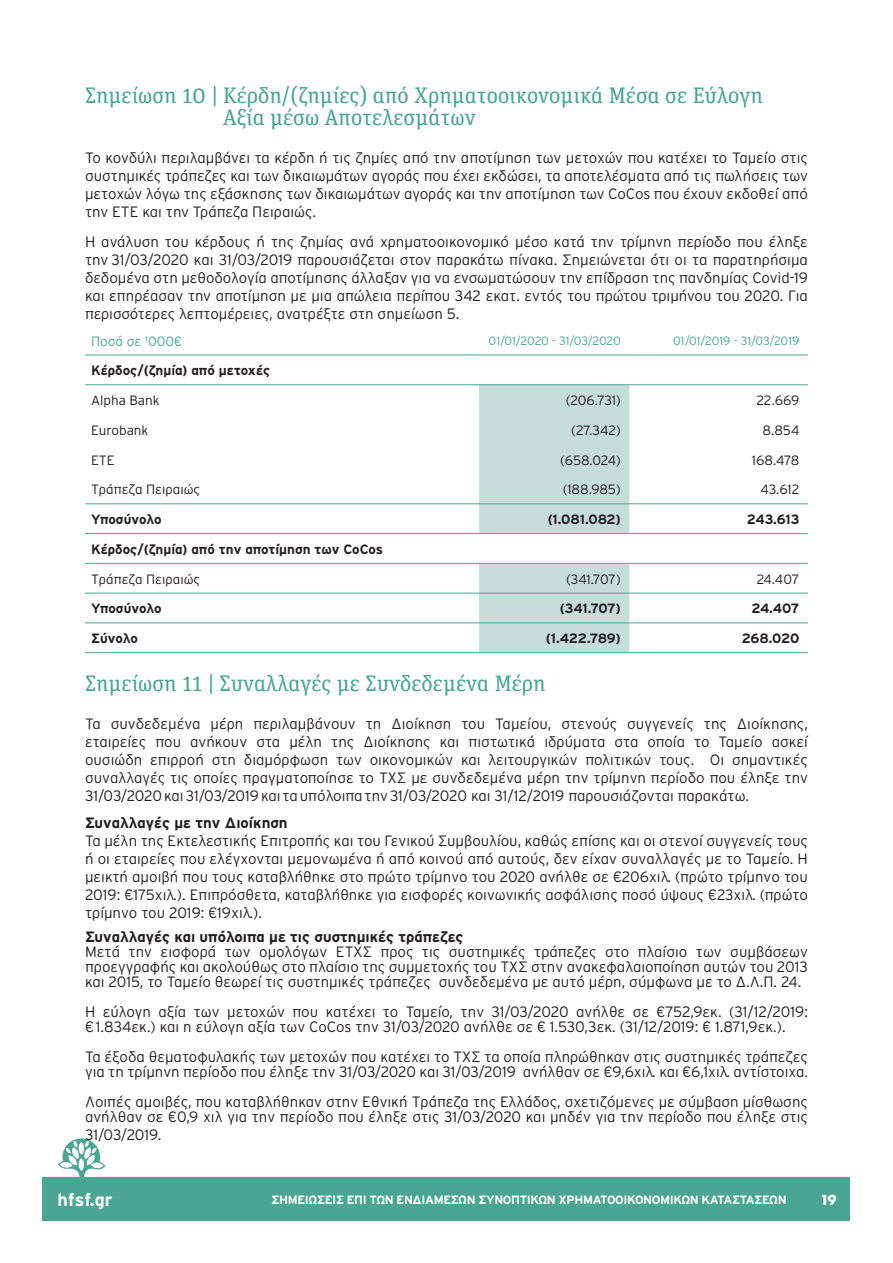
<style>
.page{position:relative;width:893px;height:1263px;background:#fff}
.page>*{position:absolute;margin:0;border:0;box-sizing:border-box;transform-origin:0 0}
.t1{font:22.5px/22.5px "Unit Slab Pro";color:#4aa592}
.t2{font:700 18px "Interstate GR";color:#fff}
.tab_1{font:300 15px/18px "Interstate GR";color:#231f20;text-align:justify}
.TEXT{font:300 15px/18px "Interstate GR";color:#231f20;text-align:justify}
.text_all{font:300 15px/15px "Interstate GR";color:#231f20}
.tab_1-2{font:700 15px "Interstate GR";color:#231f20}
.t3{font:15px "Neutraface Two Disp Greek Titl";color:#fff}
.t4{font:700 13.5px "Interstate GR";color:#231f20}
.SECOND_TITLE{font:300 13.5px "Interstate GR";color:#231f20}
.t5{font:300 13.5px "Interstate GR";color:#4aa592}
.t6{font:700 12px "Interstate GR";letter-spacing:-.03em;color:#fff}
.t7{font:300 12px "Interstate GR";letter-spacing:-.01em;color:#4aa592}
</style>
<div class="page">
<div style="left:43px;top:1177px;width:807px;height:43px;background:#4aa592"></div>
<svg style="left:58px;top:1138px;width:47px;height:39px"></svg>
<svg style="left:479px;top:385px;width:150px;height:267px;background:#cce0db"></svg>
<hr style="left:85px;top:355px;width:394px;height:1px;background:#4aa592">
<hr style="left:479px;top:355px;width:150px;height:1px;background:#4aa592">
<hr style="left:629px;top:355px;width:179px;height:1px;background:#4aa592">
<hr style="left:85px;top:384px;width:394px;height:1px;background:#4aa592">
<hr style="left:479px;top:384px;width:150px;height:1px;background:#4aa592">
<hr style="left:629px;top:384px;width:179px;height:1px;background:#4aa592">
<hr style="left:85px;top:503px;width:394px;height:1px;background:#4aa592">
<hr style="left:479px;top:503px;width:150px;height:1px;background:#4aa592">
<hr style="left:629px;top:503px;width:179px;height:1px;background:#4aa592">
<hr style="left:85px;top:593px;width:394px;height:1px;background:#4aa592">
<hr style="left:629px;top:593px;width:179px;height:1px;background:#4aa592">
<hr style="left:479px;top:622px;width:150px;height:1px;background:#4aa592">
<hr style="left:85px;top:652px;width:394px;height:1px;background:#4aa592">
<hr style="left:629px;top:652px;width:179px;height:1px;background:#4aa592">
<hr style="left:85px;top:622px;width:394px;height:1px;background:#4aa592">
<hr style="left:629px;top:622px;width:179px;height:1px;background:#4aa592">
<hr style="left:479px;top:652px;width:150px;height:1px;background:#4aa592">
<hr style="left:85px;top:533px;width:394px;height:1px;background:#4aa592">
<hr style="left:629px;top:533px;width:179px;height:1px;background:#4aa592">
<hr style="left:85px;top:563px;width:394px;height:1px;background:#4aa592">
<hr style="left:629px;top:563px;width:179px;height:1px;background:#4aa592">
<hr style="left:479px;top:533px;width:150px;height:1px;background:#4aa592">
<hr style="left:479px;top:563px;width:150px;height:1px;background:#4aa592">
<hr style="left:479px;top:593px;width:150px;height:1px;background:#4aa592">
<p class="t1" style="left:223px;top:83px;width:541px;text-indent:-138px">Σημείωση 10 | Κέρδη/(ζημίες) από Χρηματοοικονομικά Μέσα σε Εύλογη<br>Αξία μέσω Αποτελεσμάτων</p>
<p class="TEXT" style="left:85px;top:149px;width:724px">Το κονδύλι περιλαμβάνει τα κέρδη ή τις ζημίες από την αποτίμηση των μετοχών που κατέχει το Ταμείο στις συστημικές τράπεζες και των δικαιωμάτων αγοράς που έχει εκδώσει, τα αποτελέσματα από τις πωλήσεις των μετοχών λόγω της εξάσκησης των δικαιωμάτων αγοράς και την αποτίμηση των CoCos που έχουν εκδοθεί από την ΕΤΕ και την Τράπεζα Πειραιώς.</p>
<p class="TEXT" style="left:85px;top:233px;width:724px">Η ανάλυση του κέρδους ή της ζημίας ανά χρηματοοικονομικό μέσο κατά την τρίμηνη περίοδο που έληξε την 31/03/2020 και 31/03/2019 παρουσιάζεται στον παρακάτω πίνακα. Σημειώνεται ότι οι τα παρατηρήσιμα δεδομένα στη μεθοδολογία αποτίμησης άλλαξαν για να ενσωματώσουν την επίδραση της πανδημίας Covid-19 και επηρέασαν την αποτίμηση με μια απώλεια περίπου 342 εκατ. εντός του πρώτου τριμήνου του 2020. Για περισσότερες λεπτομέρειες, ανατρέξτε στη σημείωση 5.</p>
<p class="t5" style="left:91px;top:333px;width:93px">Ποσά σε '000€</p>
<p class="t7" style="left:489px;top:334px;width:134px">01/01/2020 - 31/03/2020</p>
<p class="t7" style="left:673px;top:334px;width:128px">01/01/2019 - 31/03/2019</p>
<p class="t4" style="left:91px;top:363px;width:181px">Κέρδος/(ζημία) από μετοχές</p>
<p class="SECOND_TITLE" style="left:91px;top:393px;width:70px">Alpha Bank</p>
<p class="SECOND_TITLE" style="left:566px;top:393px;width:56px">(206.731)</p>
<p class="SECOND_TITLE" style="left:757px;top:393px;width:44px">22.669</p>
<p class="SECOND_TITLE" style="left:91px;top:422px;width:59px">Eurobank</p>
<p class="SECOND_TITLE" style="left:571px;top:422px;width:51px">(27.342)</p>
<p class="SECOND_TITLE" style="left:763px;top:422px;width:38px">8.854</p>
<p class="SECOND_TITLE" style="left:91px;top:452px;width:25px">ETE</p>
<p class="SECOND_TITLE" style="left:560px;top:452px;width:62px">(658.024)</p>
<p class="SECOND_TITLE" style="left:752px;top:452px;width:49px">168.478</p>
<p class="SECOND_TITLE" style="left:91px;top:482px;width:111px">Τράπεζα Πειραιώς</p>
<p class="SECOND_TITLE" style="left:563px;top:482px;width:60px">(188.985)</p>
<p class="SECOND_TITLE" style="left:760px;top:482px;width:40px">43.612</p>
<p class="t4" style="left:91px;top:512px;width:72px">Υποσύνολο</p>
<p class="t4" style="left:548px;top:512px;width:75px">(1.081.082)</p>
<p class="t4" style="left:747px;top:512px;width:54px">243.613</p>
<p class="t4" style="left:91px;top:542px;width:293px">Κέρδος/(ζημία) από την αποτίμηση των CoCos</p>
<p class="SECOND_TITLE" style="left:91px;top:571px;width:111px">Τράπεζα Πειραιώς</p>
<p class="SECOND_TITLE" style="left:566px;top:571px;width:56px">(341.707)</p>
<p class="SECOND_TITLE" style="left:757px;top:571px;width:44px">24.407</p>
<p class="t4" style="left:91px;top:601px;width:72px">Υποσύνολο</p>
<p class="t4" style="left:560px;top:601px;width:63px">(341.707)</p>
<p class="t4" style="left:751px;top:601px;width:49px">24.407</p>
<p class="t4" style="left:91px;top:631px;width:49px">Σύνολο</p>
<p class="t4" style="left:546px;top:631px;width:76px">(1.422.789)</p>
<p class="t4" style="left:742px;top:631px;width:59px">268.020</p>
<p class="t1" style="left:85px;top:671px;width:462px">Σημείωση 11 | Συναλλαγές με Συνδεδεμένα Μέρη</p>
<p class="tab_1" style="left:85px;top:715px;width:724px">Τα συνδεδεμένα μέρη περιλαμβάνουν τη Διοίκηση του Ταμείου, στενούς συγγενείς της Διοίκησης, εταιρείες που ανήκουν στα μέλη της Διοίκησης και πιστωτικά ιδρύματα στα οποία το Ταμείο ασκεί ουσιώδη επιρροή στη διαμόρφωση των οικονομικών και λειτουργικών πολιτικών τους. Οι σημαντικές συναλλαγές τις οποίες πραγματοποίησε το ΤΧΣ με συνδεδεμένα μέρη την τρίμηνη περίοδο που έληξε την 31/03/2020 και 31/03/2019 και τα υπόλοιπα την 31/03/2020 και 31/12/2019 παρουσιάζονται παρακάτω.</p>
<p class="tab_1-2" style="left:85px;top:814px;width:204px">Συναλλαγές με την Διοίκηση</p>
<p class="tab_1" style="left:85px;top:832px;width:724px">Τα μέλη της Εκτελεστικής Επιτροπής και του Γενικού Συμβουλίου, καθώς επίσης και οι στενοί συγγενείς τους ή οι εταιρείες που ελέγχονται μεμονωμένα ή από κοινού από αυτούς, δεν είχαν συναλλαγές με το Ταμείο. Η μεικτή αμοιβή που τους καταβλήθηκε στο πρώτο τρίμηνο του 2020 ανήλθε σε €206χιλ. (πρώτο τρίμηνο του 2019: €175χιλ.). Επιπρόσθετα, καταβλήθηκε για εισφορές κοινωνικής ασφάλισης ποσό ύψους €23χιλ. (πρώτο τρίμηνο του 2019: €19χιλ.).</p>
<p class="tab_1-2" style="left:85px;top:928px;width:380px">Συναλλαγές και υπόλοιπα με τις συστημικές τράπεζες</p>
<p class="tab_1" style="left:85px;top:944px;width:724px;line-height:15px">Μετά την εισφορά των ομολόγων ΕΤΧΣ προς τις συστημικές τράπεζες στο πλαίσιο των συμβάσεων προεγγραφής και ακολούθως στο πλαίσιο της συμμετοχής του ΤΧΣ στην ανακεφαλαιοποίηση αυτών του 2013 και 2015, το Ταμείο θεωρεί τις συστημικές τράπεζες συνδεδεμένα με αυτό μέρη, σύμφωνα με το Δ.Λ.Π. 24.</p>
<p class="text_all" style="left:85px;top:1004px;width:724px">Η εύλογη αξία των μετοχών που κατέχει το Ταμείο, την 31/03/2020 ανήλθε σε €752,9εκ. (31/12/2019: € 1.834εκ.) και η εύλογη αξία των CoCos την 31/03/2020 ανήλθε σε € 1.530,3εκ. (31/12/2019: € 1.871,9εκ.).</p>
<p class="text_all" style="left:85px;top:1049px;width:724px">Τα έξοδα θεματοφυλακής των μετοχών που κατέχει το ΤΧΣ τα οποία πληρώθηκαν στις συστημικές τράπεζες για τη τρίμηνη περίοδο που έληξε την 31/03/2020 και 31/03/2019 ανήλθαν σε €9,6χιλ. και €6,1χιλ. αντίστοιχα.</p>
<p class="text_all" style="left:85px;top:1094px;width:724px">Λοιπές αμοιβές, που καταβλήθηκαν στην Εθνική Τράπεζα της Ελλάδος, σχετιζόμενες με σύμβαση μίσθωσης ανήλθαν σε €0,9 χιλ για την περίοδο που έληξε στις 31/03/2020 και μηδέν για την περίοδο που έληξε στις</p>
<p class="text_all" style="left:85px;top:1127px;width:78px">31/03/2019.</p>
<p class="t2" style="left:58px;top:1190px;width:57px">hfsf.gr</p>
<p class="t3" style="left:822px;top:1190px;width:16px">19</p>
<p class="t6" style="left:271px;top:1193px;width:517px">ΣΗΜΕΙΏΣΕΙΣ ΕΠΊ ΤΩΝ ΕΝΔΙΆΜΕΣΩΝ ΣΥΝΟΠΤΙΚΏΝ ΧΡΗΜΑΤΟΟΙΚΟΝΟΜΙΚΏΝ KΑΤΑΣΤΆΣΕΩΝ</p>
</div>
